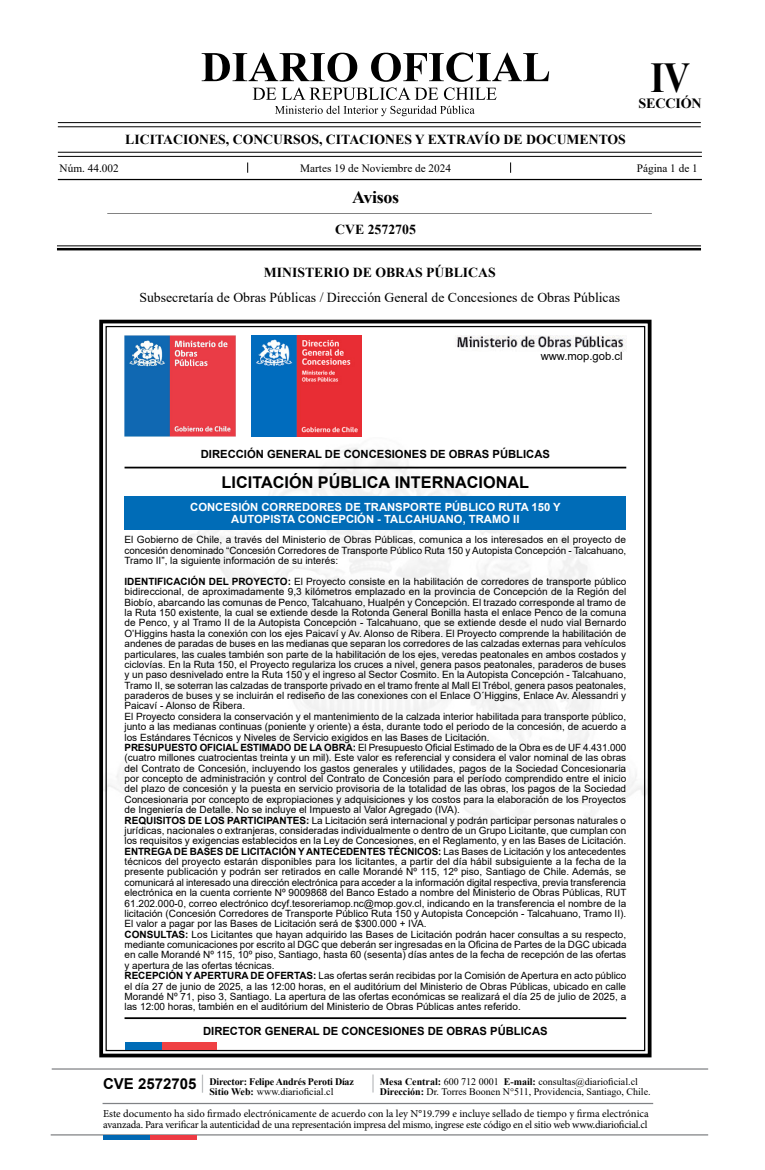
<style>
.page{position:relative;width:765px;height:1170px;background:#fff}
.page>*{position:absolute;margin:0;border:0;box-sizing:border-box;transform-origin:0 0}
.t1{font:700 42.62px "Times New Roman";color:#000;scale:.85 1}
.t2{font:700 17.5px "Times New Roman";letter-spacing:-.02em;color:#000}
.t3{font:700 16.25px "Arial";color:#000}
.t4{font:700 15px "Arial";color:#000}
.t5{font:700 14.12px "Times New Roman";letter-spacing:-.015em;color:#000}
.t6{font:700 13.75px "Times New Roman";color:#000}
.t7{font:13.75px "Times New Roman";color:#000}
.t8{font:700 11.25px "Arial";color:#000}
.t9{font:700 11.25px/12.5px "Arial";color:#fff;text-align:center}
.t10{font:11.25px "Times New Roman";color:#000}
.t11{font:11.25px "Arial";color:#000}
.t12{font:10.62px/10.6px "Minion Pro";letter-spacing:-.015em;color:#000}
.t13{font:10px/10.4px "Arial";color:#000;text-align:justify}
.t14{font:10px/10px "Times New Roman";color:#000}
.t15{font:700 10px/10px "Times New Roman";letter-spacing:-.02em;color:#000}
.s1{font-weight:700}
.s2{font-weight:400}
</style>
<div class="page">
<svg style="left:202px;top:52px;width:347px;height:48px"></svg>
<svg style="left:275px;top:106px;width:200px;height:10px"></svg>
<hr style="left:58px;top:122px;width:643px;height:1px;background:#000">
<hr style="left:58px;top:126px;width:643px;height:1px;background:#000">
<hr style="left:58px;top:152px;width:644px;height:1px;background:#000">
<hr style="left:58px;top:156px;width:644px;height:1px;background:#000">
<hr style="left:57px;top:245px;width:644px;height:1px;background:#000">
<hr style="left:57px;top:248px;width:644px;height:2px;background:#000">
<hr style="left:58px;top:179px;width:644px;height:1px;background:#000">
<hr style="left:107px;top:213px;width:545px;height:1px;background:#000">
<hr style="left:52px;top:1068px;width:656px;height:2px;background:#808285">
<hr style="left:103px;top:1103px;width:550px;height:1px;background:#808285">
<hr style="left:51px;top:1134px;width:657px;height:2px;background:#808285">
<svg style="left:202px;top:1075px;width:1px;height:18px"></svg>
<svg style="left:372px;top:1075px;width:2px;height:18px"></svg>
<hr style="left:104px;top:1136px;width:46px;height:4px;background:#0168b3">
<hr style="left:150px;top:1136px;width:47px;height:4px;background:#ee3a43">
<svg style="left:99px;top:319px;width:553px;height:739px"></svg>
<div style="left:125px;top:1043px;width:37px;height:7px;background:#006cb7"></div>
<div style="left:162px;top:1043px;width:55px;height:7px;background:#ef4144"></div>
<img style="left:453px;top:336px;width:173px;height:15px">
<hr style="left:125px;top:467px;width:501px;height:1px;background:#000">
<hr style="left:125px;top:1017px;width:501px;height:2px;background:#000">
<div style="left:125px;top:496px;width:501px;height:34px;background:#006cb7"></div>
<img style="left:251px;top:336px;width:110px;height:100px">
<img style="left:125px;top:335px;width:110px;height:101px">
<h3 class="t6" style="left:125px;top:130px;width:502px">LICITACIONES, CONCURSOS, CITACIONES Y EXTRAVÍO DE DOCUMENTOS</h3>
<h1 class="t1" style="left:651px;top:47px;width:48px">IV</h1>
<h3 class="t5" style="left:639px;top:93px;width:65px">SECCIÓN</h3>
<p class="t10" style="left:60px;top:160px;width:61px">Núm. 44.002</p>
<p class="t10" style="left:300px;top:160px;width:152px">Martes 19 de Noviembre de 2024</p>
<p class="t10" style="left:637px;top:160px;width:62px">Página 1 de 1</p>
<h2 class="t2" style="left:352px;top:184px;width:48px">Avisos</h2>
<h3 class="t6" style="left:335px;top:220px;width:82px">CVE 2572705</h3>
<h3 class="t6" style="left:264px;top:263px;width:233px">MINISTERIO DE OBRAS PÚBLICAS</h3>
<h3 class="t7" style="left:139px;top:288px;width:482px">Subsecretaría de Obras Públicas / Dirección General de Concesiones de Obras Públicas</h3>
<p class="t11" style="left:541px;top:348px;width:83px">www.mop.gob.cl</p>
<p class="t8" style="left:201px;top:446px;width:351px">DIRECCIÓN GENERAL DE CONCESIONES DE OBRAS PÚBLICAS</p>
<h3 class="t3" style="left:222px;top:471px;width:309px">LICITACIÓN PÚBLICA INTERNACIONAL</h3>
<p class="t9" style="left:190px;top:500px;width:372px">CONCESIÓN CORREDORES DE TRANSPORTE PÚBLICO RUTA 150 Y<br>AUTOPISTA CONCEPCIÓN - TALCAHUANO, TRAMO II</p>
<p class="t13" style="left:125px;top:535px;width:503px">El Gobierno de Chile, a través del Ministerio de Obras Públicas, comunica a los interesados en el proyecto de concesión denominado “Concesión Corredores de Transporte Público Ruta 150 y Autopista Concepción - Talcahuano, Tramo II”, la siguiente información de su interés:</p>
<p class="t13" style="left:125px;top:576px;width:503px;text-align:left"><span class="s1">IDENTIFICACIÓN DEL PROYECTO:</span> El Proyecto consiste en la habilitación de corredores de transporte público bidireccional, de aproximadamente 9,3 kilómetros emplazado en la provincia de Concepción de la Región del Biobío, abarcando las comunas de Penco, Talcahuano, Hualpén y Concepción. El trazado corresponde al tramo de la Ruta 150 existente, la cual se extiende desde la Rotonda General Bonilla hasta el enlace Penco de la comuna de Penco, y al Tramo II de la Autopista Concepción - Talcahuano, que se extiende desde el nudo vial Bernardo O’Higgins hasta la conexión con los ejes Paicaví y Av. Alonso de Ribera. El Proyecto comprende la habilitación de andenes de paradas de buses en las medianas que separan los corredores de las calzadas externas para vehículos particulares, las cuales también son parte de la habilitación de los ejes, veredas peatonales en ambos costados y ciclovías. En la Ruta 150, el Proyecto regulariza los cruces a nivel, genera pasos peatonales, paraderos de buses y un paso desnivelado entre la Ruta 150 y el ingreso al Sector Cosmito. En la Autopista Concepción - Talcahuano, Tramo II, se soterran las calzadas de transporte privado en el tramo frente al Mall El Trébol, genera pasos peatonales, paraderos de buses y se incluirán el rediseño de las conexiones con el Enlace O´Higgins, Enlace Av. Alessandri y Paicaví - Alonso de Ribera.<br>El Proyecto considera la conservación y el mantenimiento de la calzada interior habilitada para transporte público, junto a las medianas continuas (poniente y oriente) a ésta, durante todo el periodo de la concesión, de acuerdo a los Estándares Técnicos y Niveles de Servicio exigidos en las Bases de Licitación.<br><span class="s1">PRESUPUESTO OFICIAL ESTIMADO DE LA OBRA:</span> El Presupuesto Oficial Estimado de la Obra es de UF 4.431.000 (cuatro millones cuatrocientas treinta y un mil). Este valor es referencial y considera el valor nominal de las obras del Contrato de Concesión, incluyendo los gastos generales y utilidades, pagos de la Sociedad Concesionaria por concepto de administración y control del Contrato de Concesión para el período comprendido entre el inicio del plazo de concesión y la puesta en servicio provisoria de la totalidad de las obras, los pagos de la Sociedad Concesionaria por concepto de expropiaciones y adquisiciones y los costos para la elaboración de los Proyectos de Ingeniería de Detalle. No se incluye el Impuesto al Valor Agregado (IVA).<br><span class="s1">REQUISITOS DE LOS PARTICIPANTES:</span> La Licitación será internacional y podrán participar personas naturales o jurídicas, nacionales o extranjeras, consideradas individualmente o dentro de un Grupo Licitante, que cumplan con los requisitos y exigencias establecidos en la Ley de Concesiones, en el Reglamento, y en las Bases de Licitación.<br><span class="s1">ENTREGA DE BASES DE LICITACIÓN Y ANTECEDENTES TÉCNICOS:</span> Las Bases de Licitación y los antecedentes técnicos del proyecto estarán disponibles para los licitantes, a partir del día hábil subsiguiente a la fecha de la presente publicación y podrán ser retirados en calle Morandé Nº 115, 12º piso, Santiago de Chile. Además, se comunicará al interesado una dirección electrónica para acceder a la información digital respectiva, previa transferencia electrónica en la cuenta corriente Nº 9009868 del Banco Estado a nombre del Ministerio de Obras Públicas, RUT 61.202.000-0, correo electrónico dcyf.tesoreriamop.nc@mop.gov.cl, indicando en la transferencia el nombre de la licitación (Concesión Corredores de Transporte Público Ruta 150 y Autopista Concepción - Talcahuano, Tramo II).<br>El valor a pagar por las Bases de Licitación será de $300.000 + IVA.<br><span class="s1">CONSULTAS:</span> Los Licitantes que hayan adquirido las Bases de Licitación podrán hacer consultas a su respecto, mediante comunicaciones por escrito al DGC que deberán ser ingresadas en la Oficina de Partes de la DGC ubicada en calle Morandé Nº 115, 10º piso, Santiago, hasta 60 (sesenta) días antes de la fecha de recepción de las ofertas y apertura de las ofertas técnicas.<br><span class="s1">RECEPCIÓN Y APERTURA DE OFERTAS:</span> Las ofertas serán recibidas por la Comisión de Apertura en acto público el día 27 de junio de 2025, a las 12:00 horas, en el auditórium del Ministerio de Obras Públicas, ubicado en calle Morandé Nº 71, piso 3, Santiago. La apertura de las ofertas económicas se realizará el día 25 de julio de 2025, a las 12:00 horas, también en el auditórium del Ministerio de Obras Públicas antes referido.</p>
<p class="t8" style="left:203px;top:1024px;width:346px">DIRECTOR GENERAL DE CONCESIONES DE OBRAS PÚBLICAS</p>
<h3 class="t4" style="left:103px;top:1073px;width:95px">CVE 2572705</h3>
<p class="t12" style="left:103px;top:1109px;width:547px">Este documento ha sido firmado electrónicamente de acuerdo con la ley N°19.799 e incluye sellado de tiempo y firma electrónica avanzada. Para verificar la autenticidad de una representación impresa del mismo, ingrese este código en el sitio web www.diarioficial.cl</p>
<p class="t15" style="left:209px;top:1076px;width:146px">Director: Felipe Andrés Peroti Díaz<br>Sitio Web: <span class="s2">www.diarioficial.cl</span></p>
<p class="t14" style="left:380px;top:1076px;width:272px"><span class="s1">Mesa Central:</span> 600 712 0001 <span class="s1">E-mail:</span> consultas@diarioficial.cl<br><span class="s1">Dirección:</span> Dr. Torres Boonen N°511, Providencia, Santiago, Chile.</p>
</div>
